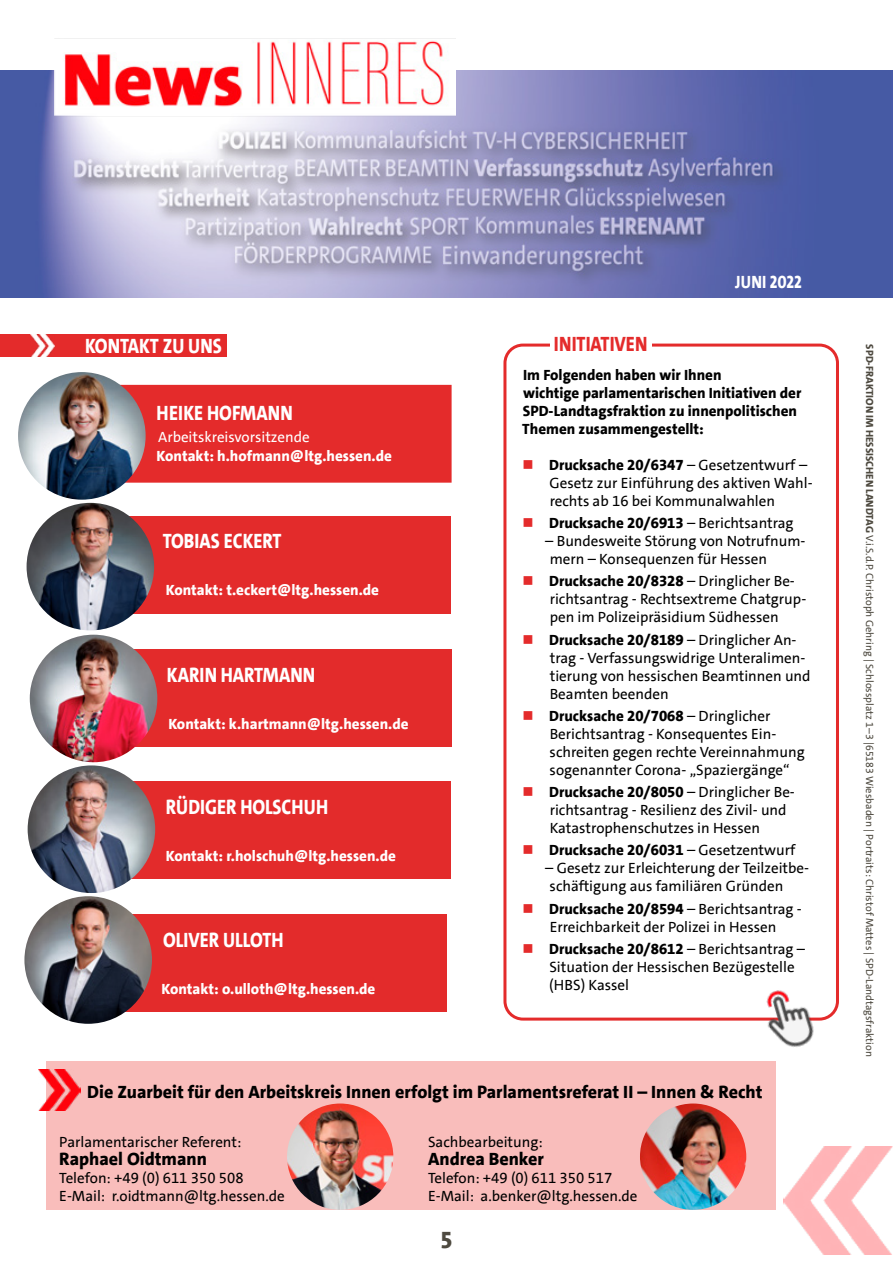
<style>
.page{position:relative;width:893px;height:1263px;background:#fff}
.page>*{position:absolute;margin:0;border:0;box-sizing:border-box;transform-origin:0 0}
.t1{font:800 24px "SPD The Sans Versal";color:#4e4a40}
.t2{font:800 21px "SPD The Sans";color:#fff;scale:.85 1}
.t3{font:800 21px "SPD The Sans Versal";color:#fff;scale:.85 1}
.t4{font:800 21px "SPD The Sans Versal";color:#e42b2b;scale:.85 1}
.t5{font:800 18px "SPD The Sans";color:#000}
.t6{font:800 18px "SPD The Sans Versal";letter-spacing:.005em;color:#fff;scale:.85 1}
.t7{font:15px/18px "SPD The Sans";color:#000}
.t8{font:800 15px/18px "SPD The Sans";color:#000}
.t9{font:800 15px "SPD The Sans";color:#fff}
.t10{font:15px "SPD The Sans";color:#fff}
.t11{font:10.5px "SPD The Sans";color:#4e4a40}
.s1{color:#e42b2b}
.s2{font-weight:800}
.s3{font-weight:400}
</style>
<div class="page">
<img style="left:0;top:70px;width:893px;height:227px">
<img style="left:784px;top:1146px;width:109px;height:108px">
<img style="left:54px;top:38px;width:402px;height:90px">
<div style="left:71px;top:386px;width:379px;height:95px;background:#e42b2b"></div>
<div style="left:69px;top:385px;width:383px;height:98px;border:3px solid #e42b2b"></div>
<img style="left:18px;top:372px;width:128px;height:128px;border-radius:64px">
<div style="left:72px;top:516px;width:379px;height:97px;background:#e32b2b"></div>
<img style="left:27px;top:503px;width:127px;height:127px;border-radius:64px">
<div style="left:73px;top:649px;width:379px;height:98px;background:#e32b2b"></div>
<img style="left:30px;top:635px;width:127px;height:127px;border-radius:64px">
<div style="left:72px;top:781px;width:379px;height:98px;background:#e32b2b"></div>
<img style="left:28px;top:765px;width:127px;height:128px;border-radius:64px">
<div style="left:47px;top:1091px;width:729px;height:119px;background:#f9bdbb"></div>
<div style="left:46px;top:1062px;width:730px;height:55px;background:#f9bdbb"></div>
<img style="left:287px;top:1103px;width:106px;height:107px;border-radius:53px">
<img style="left:640px;top:1103px;width:106px;height:107px;border-radius:53px">
<img style="left:39px;top:1069px;width:41px;height:41px">
<div style="left:0;top:334px;width:226px;height:23px;background:#e42b2b"></div>
<img style="left:31px;top:334px;width:23px;height:22px">
<div style="left:68px;top:914px;width:378px;height:98px;background:#e32b2b"></div>
<img style="left:24px;top:896px;width:128px;height:128px;border-radius:64px">
<div style="left:503px;top:344px;width:336px;height:676px;border:3px solid #e42b2b;border-radius:18px"></div>
<div style="left:550px;top:332px;width:101px;height:23px;background:#fff"></div>
<img style="left:741px;top:966px;width:98px;height:96px">
<p class="t3" style="left:85px;top:332px;width:162px">KONTAKT ZU UNS</p>
<p class="t2" style="left:157px;top:400px;width:161px">HEIKE HOFMANN</p>
<p class="t10" style="left:158px;top:428px;width:153px">Arbeitskreisvorsitzende</p>
<p class="t9" style="left:157px;top:447px;width:237px">Kontakt: h.hofmann@ltg.hessen.de</p>
<p class="t2" style="left:163px;top:528px;width:141px">TOBIAS ECKERT</p>
<p class="t9" style="left:166px;top:580px;width:215px">Kontakt: t.eckert@ltg.hessen.de</p>
<p class="t2" style="left:167px;top:661px;width:176px">KARIN HARTMANN</p>
<p class="t9" style="left:168px;top:714px;width:242px">Kontakt: k.hartmann@ltg.hessen.de</p>
<p class="t2" style="left:166px;top:793px;width:193px">RÜDIGER HOLSCHUH</p>
<p class="t9" style="left:166px;top:846px;width:232px">Kontakt: r.holschuh@ltg.hessen.de</p>
<p class="t2" style="left:163px;top:926px;width:143px">OLIVER ULLOTH</p>
<p class="t9" style="left:162px;top:979px;width:215px">Kontakt: o.ulloth@ltg.hessen.de</p>
<p class="t6" style="left:735px;top:270px;width:80px">JUNI 2022</p>
<p class="t4" style="left:554px;top:330px;width:111px">INITIATIVEN</p>
<p class="t8" style="left:523px;top:366px;width:200px">Im Folgenden haben wir Ihnen</p>
<p class="t8" style="left:522px;top:384px;width:281px">wichtige parlamentarischen Initiativen der<br>SPD-Landtagsfraktion zu innenpolitischen<br>Themen zusammengestellt:</p>
<p class="t7" style="left:549px;top:456px;width:265px;text-indent:-27px"><span class="s1">■</span> <span class="s2">Drucksache 20/6347</span> – Gesetzentwurf –<br>Gesetz zur Einführung des aktiven Wahl&shy;rechts ab 16 bei Kommunalwahlen</p>
<p class="t8" style="left:522px;top:514px;width:273px"><span class="s1">■</span> Drucksache 20/6913 <span class="s3">– Berichtsantrag</span></p>
<p class="t7" style="left:545px;top:532px;width:262px">– Bundesweite Störung von Notrufnum&shy;mern – Konsequenzen für Hessen</p>
<p class="t7" style="left:550px;top:572px;width:258px;text-indent:-27px"><span class="s1">■</span> <span class="s2">Drucksache 20/8328</span> – Dringlicher Be&shy;richtsantrag - Rechtsextreme Chatgrup&shy;pen im Polizeipräsidium Südhessen</p>
<p class="t7" style="left:550px;top:631px;width:262px;text-indent:-27px"><span class="s1">■</span> <span class="s2">Drucksache 20/8189</span> – Dringlicher An&shy;trag - Verfassungswidrige Unteralimen&shy;tierung von hessischen Beamtinnen und Beamten beenden</p>
<p class="t7" style="left:550px;top:707px;width:257px;text-indent:-27px"><span class="s1">■</span> <span class="s2">Drucksache 20/7068</span> – Dringlicher Berichtsantrag - Konsequentes Ein&shy;schreiten gegen rechte Vereinnahmung sogenannter Corona- „Spaziergänge“</p>
<p class="t7" style="left:550px;top:783px;width:247px;text-indent:-27px"><span class="s1">■</span> <span class="s2">Drucksache 20/8050</span> – Dringlicher Be&shy;richtsantrag - Resilienz des Zivil- und<br>Katastrophenschutzes in Hessen</p>
<p class="t8" style="left:522px;top:841px;width:275px"><span class="s1">■</span> Drucksache 20/6031 <span class="s3">– Gesetzentwurf</span></p>
<p class="t7" style="left:545px;top:859px;width:265px">– Gesetz zur Erleichterung der Teilzeitbe&shy;schäftigung aus familiären Gründen</p>
<p class="t7" style="left:522px;top:900px;width:281px;text-align:center"><span class="s1">■</span> <span class="s2">Drucksache 20/8594</span> – Berichtsantrag -<br>Erreichbarkeit der Polizei in Hessen</p>
<p class="t7" style="left:549px;top:940px;width:257px;text-indent:-27px"><span class="s1">■</span> <span class="s2">Drucksache 20/8612</span> – Berichtsantrag –<br>Situation der Hessischen Bezügestelle (HBS) Kassel</p>
<p class="t5" style="left:87px;top:1080px;width:677px">Die Zuarbeit für den Arbeitskreis Innen erfolgt im Parlamentsreferat II – Innen &amp; Recht</p>
<p class="t7" style="left:59px;top:1133px;width:183px">Parlamentarischer Referent:</p>
<p class="t5" style="left:59px;top:1147px;width:149px">Raphael Oidtmann</p>
<p class="t7" style="left:59px;top:1169px;width:186px">Telefon: +49 (0) 611 350 508</p>
<p class="t7" style="left:59px;top:1187px;width:227px">E-Mail: r.oidtmann@ltg.hessen.de</p>
<p class="t7" style="left:428px;top:1133px;width:116px">Sachbearbeitung:</p>
<p class="t5" style="left:428px;top:1147px;width:117px">Andrea Benker</p>
<p class="t7" style="left:428px;top:1169px;width:186px">Telefon: +49 (0) 611 350 517</p>
<p class="t7" style="left:428px;top:1187px;width:211px">E-Mail: a.benker@ltg.hessen.de</p>
<h1 class="t1" style="left:441px;top:1224px;width:13px">5</h1>
<p class="t11" style="left:877px;top:344px;width:714px;rotate:90deg"><span class="s2">SPD-FRAKTION IM HESSISCHEN LANDTAG</span> V.i.S.d.P. Christoph Gehring | Schlossplatz 1–3 |65183 Wiesbaden | Portraits: Christof Mattes | SPD-Landtagsfraktion</p>
</div>
